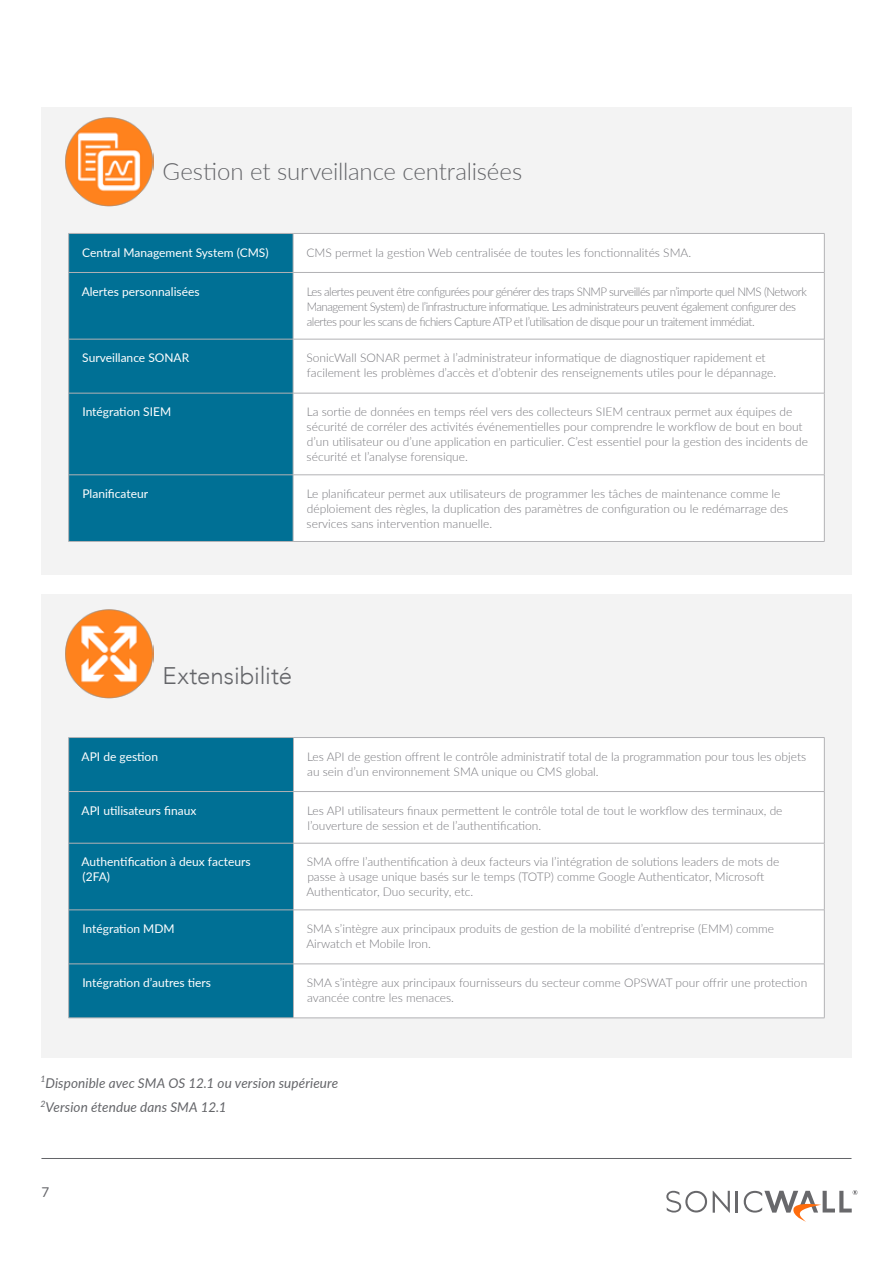
<style>
.page{position:relative;width:893px;height:1263px;background:#fff}
.page>*{position:absolute;margin:0;border:0;box-sizing:border-box;transform-origin:0 0}
.t1{font:300 24px "Lato";letter-spacing:-.01em;color:#646569}
.t2{font:300 24px "Avenir";letter-spacing:-.005em;color:#646569}
.t3{font:italic 13.5px/24.8px "Lato";letter-spacing:.01em;color:#646569}
.t4{font:13.5px "Lato";color:#646569}
.t5{font:300 12px/15px "Lato";color:#78787d}
.t6{font:300 12px/15px "Lato";letter-spacing:-.04em;color:#78787d;scale:.96 1}
.t7{font:12px/14.4px "Lato";color:#fff}
</style>
<div class="page">
<svg style="left:713px;top:1191px;width:17px;height:22px"></svg>
<hr style="left:736px;top:1191px;width:2px;height:21px;background:#68686b">
<svg style="left:666px;top:1191px;width:41px;height:21px"></svg>
<svg style="left:744px;top:1190px;width:113px;height:32px"></svg>
<hr style="left:41px;top:1158px;width:810px;height:1px;background:#646569">
<div style="left:41px;top:107px;width:810px;height:467px;background:#f3f3f3"></div>
<svg style="left:69px;top:234px;width:224px;height:307px;background:#027095"></svg>
<div style="left:294px;top:234px;width:530px;height:307px;background:#fff"></div>
<hr style="left:68px;top:234px;width:1px;height:38px;background:#b2b2b5">
<hr style="left:68px;top:233px;width:225px;height:1px;background:#b2b2b5">
<hr style="left:293px;top:234px;width:1px;height:38px;background:#b2b2b5">
<hr style="left:293px;top:233px;width:531px;height:1px;background:#b2b2b5">
<hr style="left:824px;top:234px;width:1px;height:38px;background:#b2b2b5">
<hr style="left:68px;top:273px;width:1px;height:66px;background:#b2b2b5">
<hr style="left:68px;top:339px;width:1px;height:54px;background:#b2b2b5">
<hr style="left:68px;top:393px;width:1px;height:82px;background:#b2b2b5">
<hr style="left:68px;top:475px;width:1px;height:66px;background:#b2b2b5">
<hr style="left:68px;top:272px;width:225px;height:1px;background:#b2b2b5">
<hr style="left:293px;top:272px;width:531px;height:1px;background:#b2b2b5">
<hr style="left:293px;top:273px;width:1px;height:66px;background:#b2b2b5">
<hr style="left:824px;top:273px;width:1px;height:66px;background:#b2b2b5">
<hr style="left:293px;top:339px;width:1px;height:54px;background:#b2b2b5">
<hr style="left:824px;top:339px;width:1px;height:54px;background:#b2b2b5">
<hr style="left:293px;top:393px;width:1px;height:82px;background:#b2b2b5">
<hr style="left:824px;top:393px;width:1px;height:82px;background:#b2b2b5">
<hr style="left:293px;top:475px;width:1px;height:66px;background:#b2b2b5">
<hr style="left:824px;top:475px;width:1px;height:66px;background:#b2b2b5">
<hr style="left:68px;top:339px;width:225px;height:1px;background:#b2b2b5">
<hr style="left:293px;top:339px;width:531px;height:1px;background:#b2b2b5">
<hr style="left:68px;top:393px;width:225px;height:1px;background:#b2b2b5">
<hr style="left:293px;top:393px;width:531px;height:1px;background:#b2b2b5">
<hr style="left:68px;top:475px;width:225px;height:1px;background:#b2b2b5">
<hr style="left:293px;top:475px;width:531px;height:1px;background:#b2b2b5">
<hr style="left:68px;top:541px;width:225px;height:1px;background:#b2b2b5">
<hr style="left:293px;top:541px;width:531px;height:1px;background:#b2b2b5">
<img style="left:65px;top:117px;width:88px;height:89px">
<div style="left:41px;top:594px;width:810px;height:464px;background:#f3f3f3"></div>
<div style="left:69px;top:738px;width:224px;height:280px;background:#007095"></div>
<div style="left:294px;top:739px;width:530px;height:279px;background:#fff"></div>
<hr style="left:68px;top:738px;width:1px;height:53px;background:#b2b2b5">
<hr style="left:68px;top:737px;width:225px;height:1px;background:#b2b2b5">
<hr style="left:293px;top:738px;width:1px;height:53px;background:#b2b2b5">
<hr style="left:293px;top:737px;width:531px;height:1px;background:#b2b2b5">
<hr style="left:824px;top:738px;width:1px;height:53px;background:#b2b2b5">
<hr style="left:68px;top:792px;width:1px;height:51px;background:#b2b2b5">
<hr style="left:68px;top:843px;width:1px;height:67px;background:#b2b2b5">
<hr style="left:68px;top:910px;width:1px;height:54px;background:#b2b2b5">
<hr style="left:68px;top:964px;width:1px;height:54px;background:#b2b2b5">
<hr style="left:68px;top:791px;width:225px;height:1px;background:#b2b2b5">
<hr style="left:293px;top:791px;width:531px;height:1px;background:#b2b2b5">
<hr style="left:68px;top:843px;width:225px;height:1px;background:#b2b2b5">
<hr style="left:293px;top:843px;width:531px;height:1px;background:#b2b2b5">
<hr style="left:293px;top:792px;width:1px;height:51px;background:#b2b2b5">
<hr style="left:824px;top:792px;width:1px;height:51px;background:#b2b2b5">
<hr style="left:293px;top:843px;width:1px;height:67px;background:#b2b2b5">
<hr style="left:824px;top:843px;width:1px;height:67px;background:#b2b2b5">
<hr style="left:293px;top:910px;width:1px;height:54px;background:#b2b2b5">
<hr style="left:824px;top:910px;width:1px;height:54px;background:#b2b2b5">
<hr style="left:293px;top:964px;width:1px;height:54px;background:#b2b2b5">
<hr style="left:824px;top:964px;width:1px;height:54px;background:#b2b2b5">
<hr style="left:68px;top:910px;width:225px;height:1px;background:#b2b2b5">
<hr style="left:293px;top:910px;width:531px;height:1px;background:#b2b2b5">
<hr style="left:68px;top:964px;width:225px;height:1px;background:#b2b2b5">
<hr style="left:293px;top:964px;width:531px;height:1px;background:#b2b2b5">
<hr style="left:68px;top:1018px;width:225px;height:1px;background:#b2b2b5">
<hr style="left:293px;top:1018px;width:531px;height:1px;background:#b2b2b5">
<img style="left:65px;top:609px;width:88px;height:89px">
<h1 class="t1" style="left:163px;top:155px;width:361px">Gestion et surveillance centralisées</h1>
<p class="t7" style="left:82px;top:245px;width:188px">Central Management System (CMS)</p>
<p class="t5" style="left:306px;top:244px;width:386px">CMS permet la gestion Web centralisée de toutes les fonctionnalités SMA.</p>
<p class="t7" style="left:82px;top:284px;width:120px">Alertes personnalisées</p>
<p class="t6" style="left:307px;top:283px;width:522px">Les alertes peuvent être configurées pour générer des traps SNMP surveillés par n’importe quel NMS (Network<br>Management System) de l’infrastructure informatique. Les administrateurs peuvent également configurer des alertes pour les scans de fichiers Capture ATP et l’utilisation de disque pour un traitement immédiat.</p>
<p class="t7" style="left:82px;top:350px;width:108px">Surveillance SONAR</p>
<p class="t5" style="left:306px;top:350px;width:471px">SonicWall SONAR permet à l’administrateur informatique de diagnostiquer rapidement et facilement les problèmes d’accès et d’obtenir des renseignements utiles pour le dépannage.</p>
<p class="t7" style="left:82px;top:404px;width:90px">Intégration SIEM</p>
<p class="t5" style="left:307px;top:404px;width:503px">La sortie de données en temps réel vers des collecteurs SIEM centraux permet aux équipes de sécurité de corréler des activités événementielles pour comprendre le workflow de bout en bout d’un utilisateur ou d’une application en particulier. C’est essentiel pour la gestion des incidents de sécurité et l’analyse forensique.</p>
<p class="t7" style="left:82px;top:486px;width:67px">Planificateur</p>
<p class="t5" style="left:307px;top:486px;width:483px">Le planificateur permet aux utilisateurs de programmer les tâches de maintenance comme le déploiement des règles, la duplication des paramètres de configuration ou le redémarrage des services sans intervention manuelle.</p>
<h1 class="t2" style="left:163px;top:662px;width:131px">Extensibilité</h1>
<p class="t7" style="left:82px;top:749px;width:78px">API de gestion</p>
<p class="t5" style="left:307px;top:748px;width:501px">Les API de gestion offrent le contrôle administratif total de la programmation pour tous les objets au sein d’un environnement SMA unique ou CMS global.</p>
<p class="t7" style="left:82px;top:803px;width:116px">API utilisateurs finaux</p>
<p class="t5" style="left:307px;top:802px;width:477px">Les API utilisateurs finaux permettent le contrôle total de tout le workflow des terminaux, de l’ouverture de session et de l’authentification.</p>
<p class="t7" style="left:82px;top:854px;width:170px">Authentification à deux facteurs (2FA)</p>
<p class="t5" style="left:306px;top:854px;width:475px">SMA offre l’authentification à deux facteurs via l’intégration de solutions leaders de mots de passe à usage unique basés sur le temps (TOTP) comme Google Authenticator, Microsoft<br>Authenticator, Duo security, etc.</p>
<p class="t7" style="left:82px;top:921px;width:94px">Intégration MDM</p>
<p class="t5" style="left:306px;top:921px;width:469px">SMA s’intègre aux principaux produits de gestion de la mobilité d’entreprise (EMM) comme<br>Airwatch et Mobile Iron.</p>
<p class="t7" style="left:82px;top:975px;width:130px">Intégration d’autres tiers</p>
<p class="t5" style="left:307px;top:975px;width:502px">SMA s’intègre aux principaux fournisseurs du secteur comme OPSWAT pour offrir une protection avancée contre les menaces.</p>
<p class="t3" style="left:40px;top:1070px;width:299px"><sup>1</sup>Disponible avec SMA OS 12.1 ou version supérieure<br><sup>2</sup>Version étendue dans SMA 12.1</p>
<p class="t4" style="left:41px;top:1183px;width:9px">7</p>
</div>
